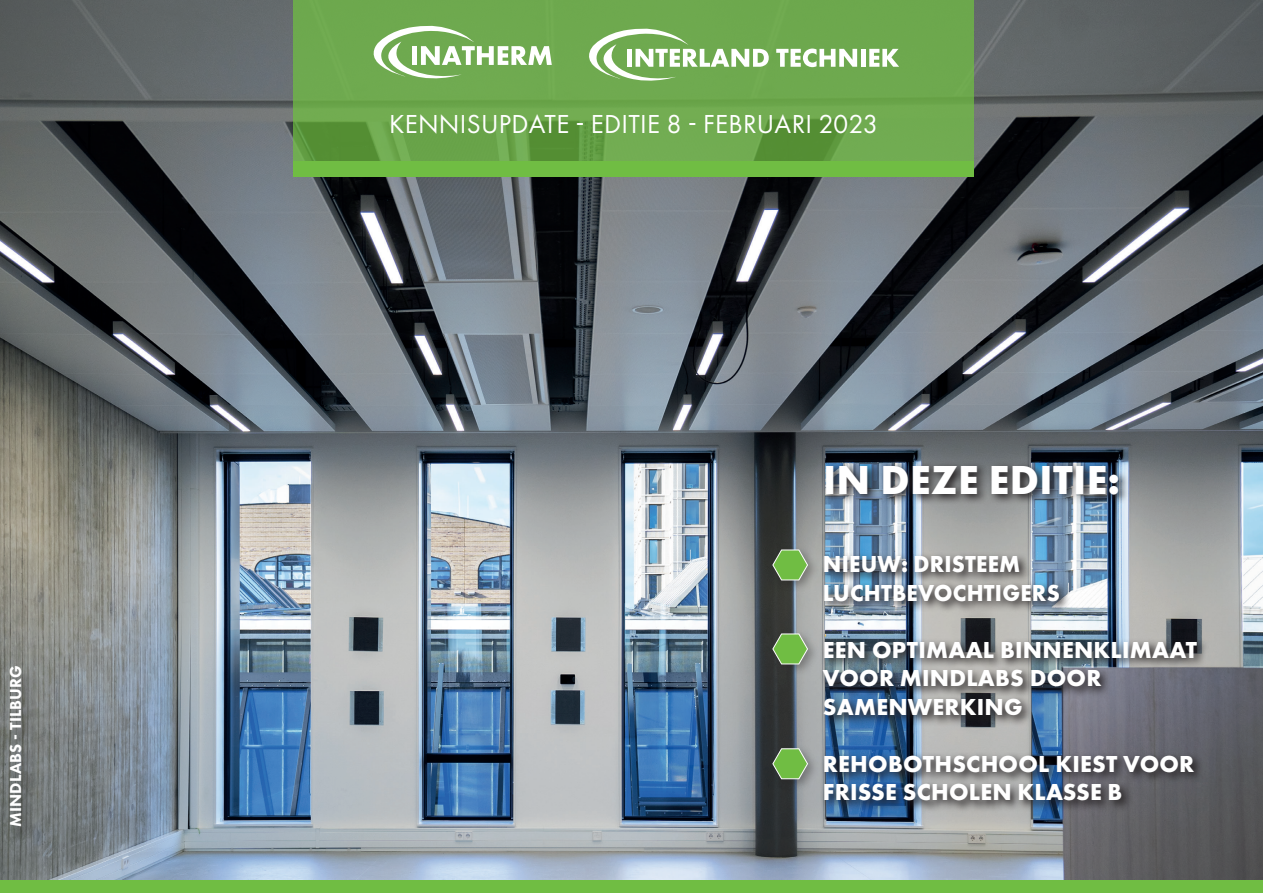
<style>
.page{position:relative;width:1263px;height:893px;background:#fff}
.page>*{position:absolute;margin:0;border:0;box-sizing:border-box;transform-origin:0 0}
.t1{font:700 42px "Futura PT";letter-spacing:.01em;color:#fff}
.t2{font:27px "Futura PT";letter-spacing:.01em;color:#fff}
.t3{font:700 24px/28.5px "Futura PT";letter-spacing:.01em;color:#fff}
.t4{font:700 24px/28.5px "Futura PT";letter-spacing:.01em;color:#fff;scale:.96 1}
.t5{font:800 16.5px "Futura PT";letter-spacing:.01em;color:#fff}
</style>
<div class="page">
<img style="left:0;top:0;width:1263px;height:880px">
<svg style="left:293px;top:0;width:681px;height:161px;background:#6ba64b"></svg>
<div style="left:293px;top:161px;width:681px;height:15px;background:#70bd43"></div>
<div style="left:0;top:880px;width:1263px;height:13px;background:#70bd43"></div>
<svg style="left:368px;top:24px;width:184px;height:62px"></svg>
<svg style="left:587px;top:27px;width:182px;height:56px"></svg>
<svg style="left:776px;top:49px;width:81px;height:18px"></svg>
<hr style="left:861px;top:49px;width:4px;height:18px;background:#fff">
<svg style="left:869px;top:49px;width:30px;height:18px"></svg>
<img style="left:820px;top:462px;width:389px;height:351px">
<div style="left:769px;top:546px;width:51px;height:47px;background:#231f20;opacity:.35"></div>
<svg style="left:772px;top:549px;width:36px;height:32px"></svg>
<div style="left:769px;top:630px;width:51px;height:47px;background:#231f20;opacity:.35"></div>
<svg style="left:772px;top:633px;width:36px;height:32px"></svg>
<div style="left:769px;top:744px;width:51px;height:47px;background:#231f20;opacity:.35"></div>
<svg style="left:772px;top:748px;width:36px;height:31px"></svg>
<div style="left:10px;top:666px;width:28px;height:176px;background:#231f20;opacity:.35"></div>
<p class="t5" style="left:5px;top:827px;width:164px;rotate:-90deg">MINDLABS - TILBURG</p>
<p class="t2" style="left:389px;top:108px;width:491px">KENNISUPDATE - EDITIE 8 - FEBRUARI 2023</p>
<h1 class="t1" style="left:823px;top:453px;width:299px">IN DEZE EDITIE:</h1>
<p class="t4" style="left:823px;top:549px;width:248px">NIEUW: DRISTEEM<br>LUCHTBEVOCHTIGERS</p>
<p class="t3" style="left:823px;top:635px;width:376px">EEN OPTIMAAL BINNENKLIMAAT<br>VOOR MINDLABS DOOR<br>SAMENWERKING</p>
<p class="t3" style="left:823px;top:749px;width:373px">REHOBOTHSCHOOL KIEST VOOR<br>FRISSE SCHOLEN KLASSE B</p>
</div>
